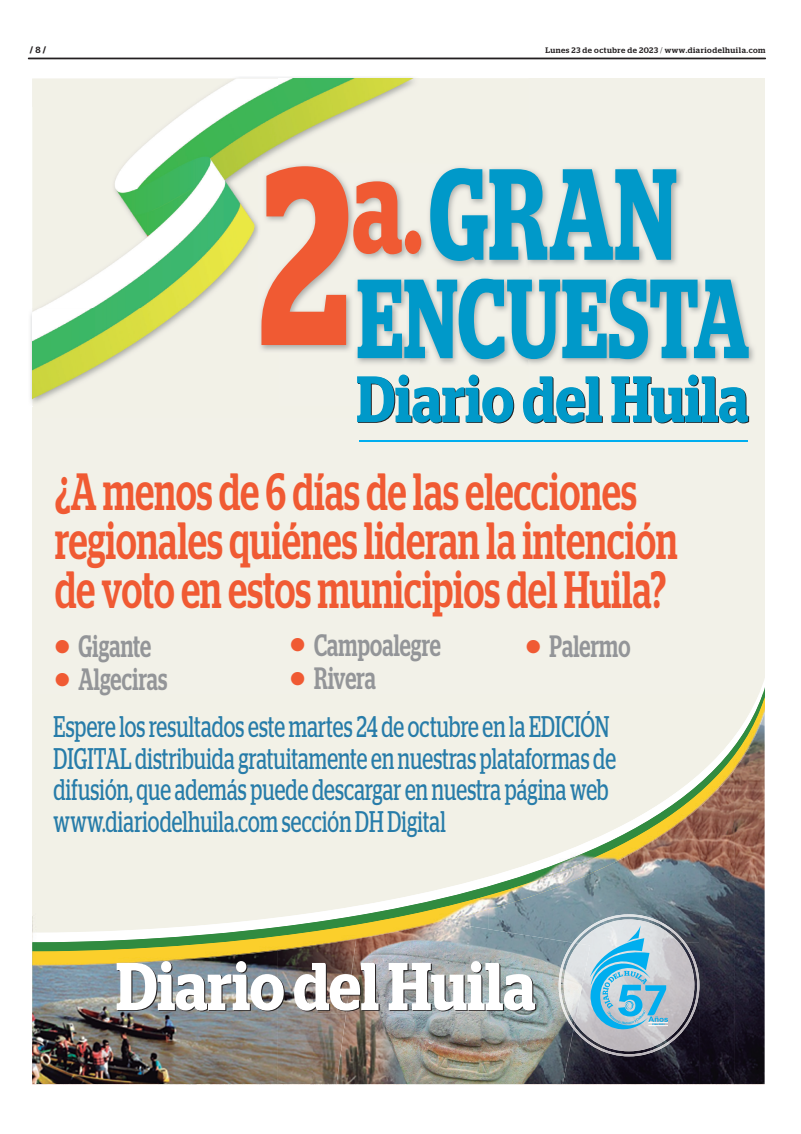
<style>
.page{position:relative;width:801px;height:1134px;background:#fff}
.page>*{position:absolute;margin:0;border:0;box-sizing:border-box;transform-origin:0 0}
.t1{font:600 134.3px "Stag";color:#f05a33;scale:.68 1}
.t2{font:600 129.3px "Stag";color:#0099c9;scale:.68 1}
.t3{font:600 112.2px "Stag";letter-spacing:.01em;color:#0099c9;scale:.68 1}
.t4{font:500 52.3px/48.8px "Stag";letter-spacing:.005em;color:#f05a33;scale:.68 1}
.t5{font:500 30.8px "Stag";letter-spacing:.01em;color:#939598;scale:.68 1}
.t6{font:29.8px/31.6px "Stag";letter-spacing:.01em;color:#277ca9;scale:.68 1}
.t7{font:700 9px "Stag";color:#231f20}
.t8{font:500 8px "Stag";letter-spacing:.06em;color:#231f20}
.s1{font-weight:500}
.s2{font-weight:300}
.s3{font-size:252.1px}
.s4{color:#f05a33}
</style>
<div class="page">
<svg style="left:28px;top:58px;width:737px;height:1px"></svg>
<div style="left:32px;top:79px;width:732px;height:917px;background:#f2f1e8"></div>
<img style="left:32px;top:1084px;width:732px;height:1px">
<img style="left:32px;top:78px;width:387px;height:1px">
<img style="left:32px;top:79px;width:246px;height:324px">
<img style="left:278px;top:79px;width:139px;height:72px">
<img style="left:32px;top:697px;width:732px;height:253px">
<img style="left:734px;top:712px;width:30px;height:372px">
<img style="left:699px;top:769px;width:35px;height:315px">
<img style="left:629px;top:807px;width:70px;height:107px">
<img style="left:593px;top:855px;width:36px;height:59px">
<img style="left:488px;top:872px;width:106px;height:66px">
<img style="left:313px;top:939px;width:23px;height:74px">
<img style="left:442px;top:910px;width:46px;height:12px">
<img style="left:32px;top:950px;width:245px;height:134px">
<img style="left:277px;top:946px;width:36px;height:138px">
<img style="left:664px;top:1056px;width:35px;height:28px">
<img style="left:313px;top:1013px;width:23px;height:71px">
<img style="left:578px;top:1056px;width:86px;height:28px">
<img style="left:336px;top:1084px;width:227px;height:1px">
<img style="left:359px;top:909px;width:20px;height:3px">
<img style="left:358px;top:912px;width:46px;height:4px">
<img style="left:356px;top:916px;width:86px;height:6px">
<img style="left:336px;top:922px;width:208px;height:162px">
<img style="left:543px;top:938px;width:35px;height:146px">
<img style="left:356px;top:277px;width:398px;height:88px">
<img style="left:358px;top:279px;width:391px;height:80px">
<svg style="left:357px;top:374px;width:392px;height:49px"></svg>
<img style="left:429px;top:167px;width:253px;height:100px">
<hr style="left:359px;top:440px;width:388px;height:1px;background:#00aeef">
<img style="left:419px;top:231px;width:7px;height:26px">
<img style="left:258px;top:163px;width:161px;height:190px">
<svg style="left:419px;top:277px;width:10px;height:2px"></svg>
<img style="left:358px;top:279px;width:71px;height:74px">
<img style="left:117px;top:961px;width:419px;height:50px">
<img style="left:573px;top:914px;width:126px;height:142px">
<img style="left:558px;top:943px;width:17px;height:86px">
<p class="t7" style="left:30px;top:45px;width:18px">/ <span class="s1">8</span> /</p>
<p class="t8" style="left:545px;top:45px;width:222px">Lunes 23 de octubre de 2023 <span class="s2">/</span> www.diariodelhuila.com</p>
<h1 class="t1" style="left:259px;top:127px;width:242px"><span class="s3">2</span>a.</h1>
<h2 class="t2" style="left:429px;top:138px;width:366px">GRAN</h2>
<h3 class="t3" style="left:357px;top:253px;width:578px">ENCUESTA</h3>
<h3 class="t4" style="left:55px;top:467px;width:917px">¿A menos de 6 días de las elecciones regionales quiénes lideran la intención de voto en estos municipios del Huila?</h3>
<p class="t5" style="left:55px;top:628px;width:143px"><span class="s4">●</span> Gigante</p>
<p class="t5" style="left:55px;top:661px;width:167px"><span class="s4">●</span> Algeciras</p>
<p class="t5" style="left:290px;top:626px;width:222px"><span class="s4">●</span> Campoalegre</p>
<p class="t5" style="left:290px;top:660px;width:127px"><span class="s4">●</span> Rivera</p>
<p class="t5" style="left:526px;top:628px;width:155px"><span class="s4">●</span> Palermo</p>
<p class="t6" style="left:54px;top:711px;width:828px">Espere los resultados este martes 24 de octubre en la EDICIÓN DIGITAL distribuida gratuitamente en nuestras plataformas de difusión, que además puede descargar en nuestra página web www.diariodelhuila.com sección DH Digital</p>
</div>
